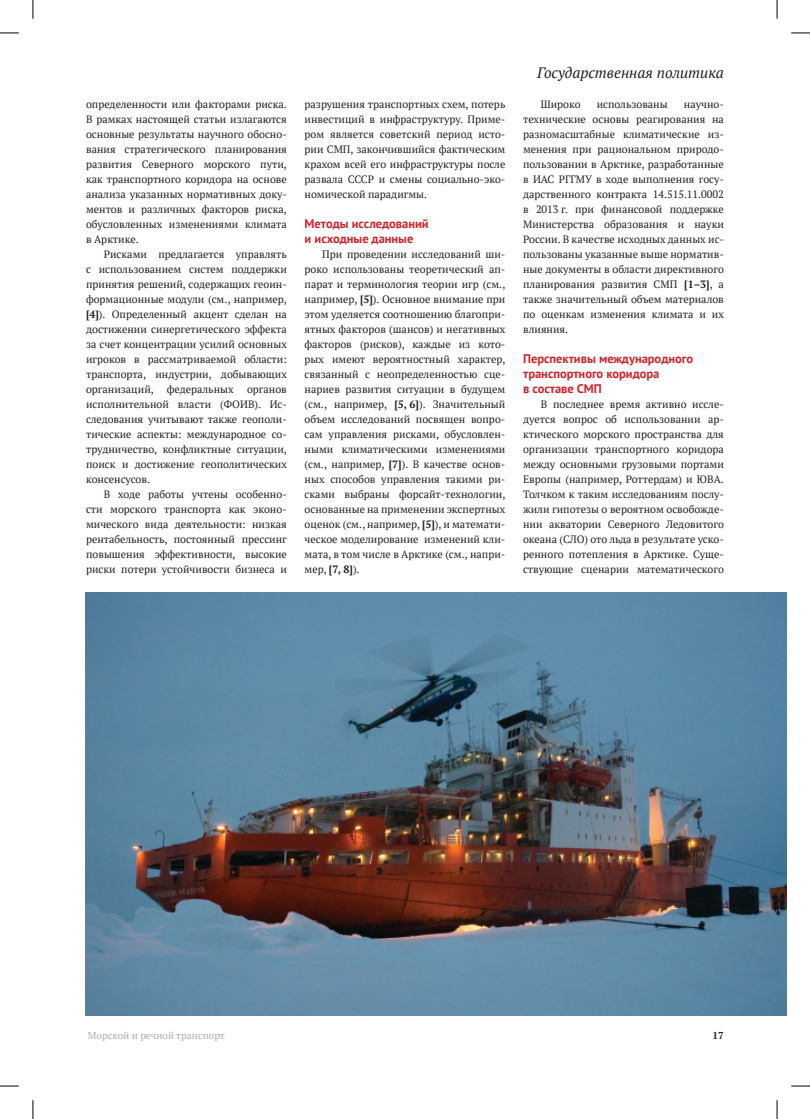
<style>
.page{position:relative;width:810px;height:1119px;background:#fff}
.page>*{position:absolute;margin:0;border:0;box-sizing:border-box;transform-origin:0 0}
.t1{font:italic 15px "PT Serif";color:#231f20}
.t2{font:700 12.5px/15px "PT Sans";color:#d2232a}
.t3{font:10.62px/15px "PT Serif";color:#231f20;text-align:justify}
.t4{font:10px "PT Serif";color:#acaeb0}
.t5{font:700 10px "PT Serif";color:#231f20}
.s1{font-weight:700}
</style>
<div class="page">
<img style="left:85px;top:593px;width:702px;height:421px">
<svg style="left:0;top:32px;width:19px;height:2px"></svg>
<svg style="left:791px;top:32px;width:19px;height:2px"></svg>
<svg style="left:0;top:1085px;width:19px;height:1px"></svg>
<svg style="left:791px;top:1085px;width:19px;height:1px"></svg>
<svg style="left:32px;top:0;width:2px;height:19px"></svg>
<svg style="left:32px;top:1100px;width:2px;height:18px"></svg>
<svg style="left:776px;top:0;width:2px;height:19px"></svg>
<svg style="left:776px;top:1100px;width:2px;height:18px"></svg>
<p class="t3" style="left:86px;top:97px;width:202px">определенности или факторами риска.<br>В рамках настоящей статьи излагаются основные результаты научного обосно&shy;вания стратегического планирования развития Северного морского пути, как транспортного коридора на основе анализа указанных нормативных доку&shy;ментов и различных факторов риска, обусловленных изменениями климата в Арктике.</p>
<p class="t3" style="left:86px;top:247px;width:202px;text-indent:18px">Рисками предлагается управлять с использованием систем поддержки принятия решений, содержащих геоин&shy;формационные модули (см., например, <span class="s1">[4]</span>). Определенный акцент сделан на достижении синергетического эффекта за счет концентрации усилий основных игроков в рассматриваемой области: транспорта, индустрии, добывающих организаций, федеральных</p>
<p class="t3" style="left:86px;top:382px;width:202px;text-indent:161px">органов исполнительной власти (ФОИВ). Ис&shy;следования учитывают также геополи&shy;тические аспекты: международное со&shy;трудничество, конфликтные ситуации, поиск и достижение геополитических консенсусов.</p>
<p class="t3" style="left:86px;top:487px;width:202px;text-indent:18px">В ходе работы учтены особенно&shy;сти морского транспорта как эконо&shy;мического вида деятельности: низкая рентабельность, постоянный прессинг повышения эффективности, высокие риски потери устойчивости бизнеса и</p>
<p class="t3" style="left:305px;top:97px;width:202px">разрушения транспортных схем, потерь инвестиций в инфраструктуру. Приме&shy;ром является советский период исто&shy;рии СМП, закончившийся фактическим крахом всей его инфраструктуры после развала СССР и смены социально-эко&shy;номической парадигмы.</p>
<p class="t2" style="left:305px;top:216px;width:126px">Методы исследований и исходные данные</p>
<p class="t3" style="left:305px;top:247px;width:202px;text-indent:18px">При проведении исследований ши&shy;роко использованы теоретический ап&shy;парат и терминология теории игр (см., например, <span class="s1">[5]</span>). Основное внимание при этом уделяется соотношению благопри&shy;ятных факторов (шансов) и негативных факторов (рисков), каждые из кото&shy;рых имеют вероятностный характер, связанный с неопределенностью сце&shy;нариев развития ситуации в будущем (см., например, <span class="s1">[5, 6]</span>). Значительный объем исследований посвящен вопро&shy;сам управления рисками, обусловлен&shy;ными климатическими изменениями (см., например, <span class="s1">[7]</span>). В качестве основ&shy;ных способов управления такими ри&shy;сками выбраны форсайт-технологии, основанные на применении экспертных оценок (см., например, <span class="s1">[5]</span>), и математи&shy;ческое моделирование изменений кли&shy;мата, в том числе в Арктике (см., напри&shy;мер, <span class="s1">[7, 8]</span>).</p>
<h1 class="t1" style="left:537px;top:63px;width:188px">Государственная политика</h1>
<p class="t3" style="left:541px;top:97px;width:41px">Широко</p>
<p class="t3" style="left:597px;top:97px;width:73px">использованы</p>
<p class="t3" style="left:523px;top:97px;width:202px;text-indent:161px">научно&shy;технические основы реагирования на разномасштабные климатические из&shy;менения при рациональном природо&shy;пользовании в Арктике, разработанные в ИАС РГГМУ в ходе выполнения госу&shy;дарственного контракта 14.515.11.0002 в 2013 г. при финансовой поддержке Министерства образования и науки России. В качестве исходных данных ис&shy;пользованы указанные выше норматив&shy;ные документы в области директивного планирования развития СМП <span class="s1">[1–3]</span>, а также значительный объем материалов по оценкам изменения климата и их влияния.</p>
<p class="t2" style="left:523px;top:351px;width:172px">Перспективы международного транспортного коридора<br>в составе СМП</p>
<p class="t3" style="left:523px;top:397px;width:202px;text-indent:18px">В последнее время активно иссле&shy;дуется вопрос об использовании ар&shy;ктического морского пространства для организации транспортного коридора между основными грузовыми портами Европы (например, Роттердам) и ЮВА.<br>Толчком к таким исследованиям послу&shy;жили гипотезы о вероятном освобожде&shy;нии акватории Северного Ледовитого океана (СЛО) ото льда в результате уско&shy;ренного потепления в Арктике. Суще&shy;ствующие сценарии математического</p>
<p class="t4" style="left:88px;top:1028px;width:138px">Морской и речной транспорт</p>
<p class="t5" style="left:713px;top:1028px;width:13px">17</p>
</div>
